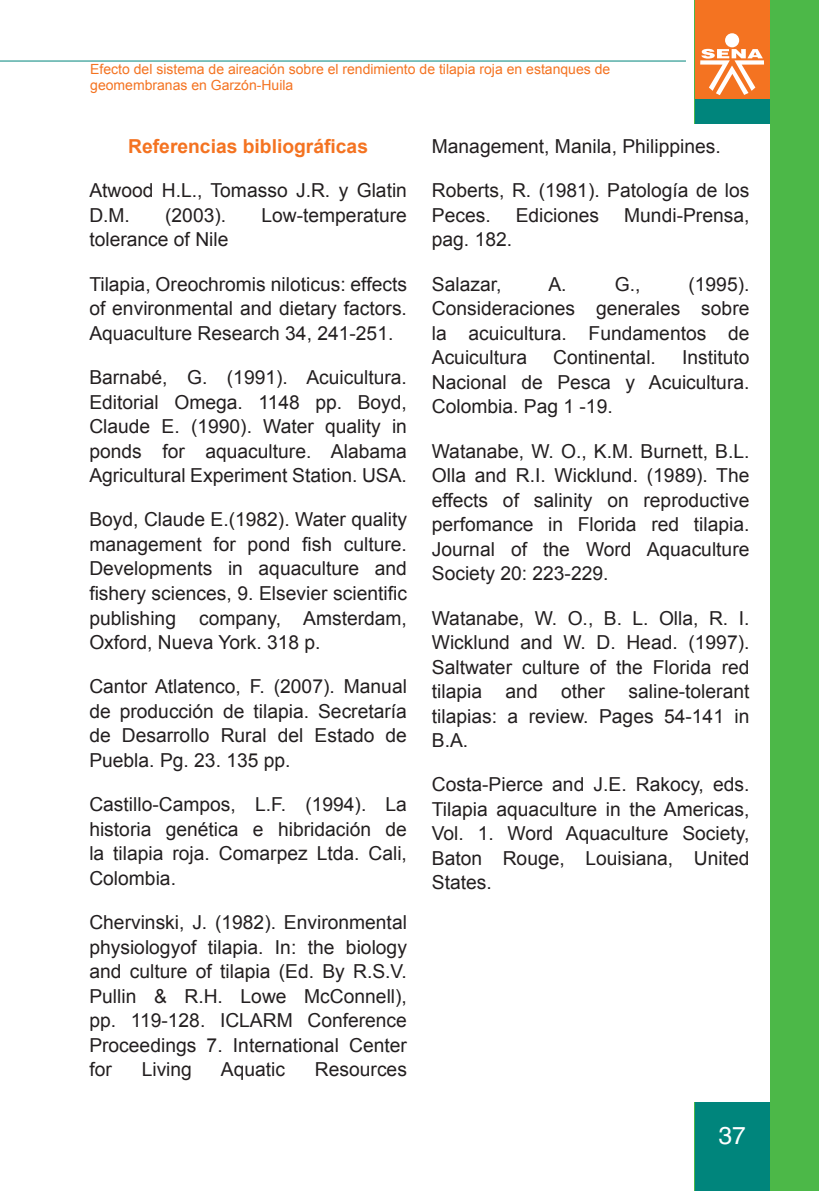
<style>
.page{position:relative;width:819px;height:1191px;background:#fff}
.page>*{position:absolute;margin:0;border:0;box-sizing:border-box;transform-origin:0 0}
.t1{font:24.5px "Helvetica LT Std";color:#fff}
.t2{font:19.25px/24.5px "Arial";color:#231f20;text-align:justify}
.t3{font:700 19.25px "Arial";color:#f47321}
.TITULO_1{font:14px/15.4px "Arial";color:#f47321}
</style>
<div class="page">
<div style="left:694px;top:0;width:125px;height:1191px;background:#4cb848"></div>
<div style="left:694px;top:0;width:75px;height:99px;background:#f47321"></div>
<div style="left:694px;top:99px;width:75px;height:1092px;background:#00857c"></div>
<hr style="left:0;top:61px;width:686px;height:1px;background:#00857c">
<div style="left:725px;top:33px;width:14px;height:14px;background:#fff;border-radius:50%"></div>
<svg style="left:700px;top:49px;width:64px;height:46px"></svg>
<div style="left:90px;top:124px;width:679px;height:977px;background:#fff"></div>
<p class="TITULO_1" style="left:90px;top:62px;width:521px">Efecto del sistema de aireación sobre el rendimiento de tilapia roja en estanques de geomembranas en Garzón-Huila</p>
<p class="t3" style="left:128px;top:133px;width:241px">Referencias bibliográficas</p>
<p class="t2" style="left:89px;top:178px;width:319px">Atwood H.L., Tomasso J.R. y Glatin<br>D.M.</p>
<p class="t2" style="left:165px;top:203px;width:62px">(2003).</p>
<p class="t2" style="left:261px;top:203px;width:147px">Low-temperature</p>
<p class="t2" style="left:89px;top:227px;width:141px">tolerance of Nile</p>
<p class="t2" style="left:89px;top:271px;width:319px">Tilapia, Oreochromis niloticus: effects of environmental and dietary factors.<br>Aquaculture Research 34, 241-251.</p>
<p class="t2" style="left:89px;top:365px;width:319px">Barnabé, G. (1991). Acuicultura.<br>Editorial Omega. 1148 pp. Boyd, Claude E. (1990). Water quality in ponds for aquaculture. Alabama Agricultural Experiment Station. USA.</p>
<p class="t2" style="left:89px;top:507px;width:319px">Boyd, Claude E.(1982). Water quality management for pond fish culture.<br>Developments in aquaculture and fishery sciences, 9. Elsevier scientific publishing company, Amsterdam, Oxford, Nueva York. 318 p.</p>
<p class="t2" style="left:89px;top:674px;width:319px">Cantor Atlatenco, F. (2007). Manual de producción de tilapia. Secretaría de Desarrollo Rural del Estado de Puebla. Pg. 23. 135 pp.</p>
<p class="t2" style="left:89px;top:792px;width:319px">Castillo-Campos, L.F. (1994). La historia genética e hibridación de la tilapia roja. Comarpez Ltda. Cali, Colombia.</p>
<p class="t2" style="left:89px;top:910px;width:319px">Chervinski, J. (1982). Environmental physiologyof tilapia. In: the biology and culture of tilapia (Ed. By R.S.V.<br>Pullin &amp; R.H. Lowe McConnell), pp. 119-128. ICLARM Conference Proceedings 7. International Center for</p>
<p class="t2" style="left:142px;top:1057px;width:52px">Living</p>
<p class="t2" style="left:221px;top:1057px;width:66px">Aquatic</p>
<p class="t2" style="left:315px;top:1057px;width:93px">Resources</p>
<p class="t2" style="left:432px;top:134px;width:290px">Management, Manila, Philippines.</p>
<p class="t2" style="left:432px;top:178px;width:319px">Roberts, R. (1981). Patología de los<br>Peces.</p>
<p class="t2" style="left:515px;top:203px;width:85px">Ediciones</p>
<p class="t2" style="left:624px;top:203px;width:127px">Mundi-Prensa,</p>
<p class="t2" style="left:432px;top:227px;width:82px">pag. 182.</p>
<p class="t2" style="left:432px;top:271px;width:71px">Salazar,</p>
<p class="t2" style="left:548px;top:271px;width:20px">A.</p>
<p class="t2" style="left:614px;top:271px;width:27px">G.,</p>
<p class="t2" style="left:432px;top:271px;width:319px;text-indent:256px">(1995).<br>Consideraciones generales sobre la acuicultura. Fundamentos de Acuicultura</p>
<p class="t2" style="left:553px;top:345px;width:104px">Continental.</p>
<p class="t2" style="left:432px;top:345px;width:319px;text-indent:250px">Instituto Nacional de Pesca y Acuicultura.<br>Colombia. Pag 1 -19.</p>
<p class="t2" style="left:432px;top:438px;width:319px">Watanabe, W. O., K.M. Burnett, B.L.<br>Olla and R.I. Wicklund. (1989). The effects of salinity on reproductive perfomance in Florida red tilapia.<br>Journal of the Word Aquaculture Society 20: 223-229.</p>
<p class="t2" style="left:432px;top:605px;width:319px">Watanabe, W. O., B. L. Olla, R. I.<br>Wicklund and W. D. Head. (1997).<br>Saltwater culture of the Florida red tilapia and other saline-tolerant tilapias: a review. Pages 54-141 in B.A.</p>
<p class="t2" style="left:432px;top:772px;width:319px">Costa-Pierce and J.E. Rakocy, eds.<br>Tilapia aquaculture in the Americas, Vol. 1. Word Aquaculture Society, Baton Rouge, Louisiana, United States.</p>
<p class="t1" style="left:718px;top:1121px;width:29px">37</p>
</div>
